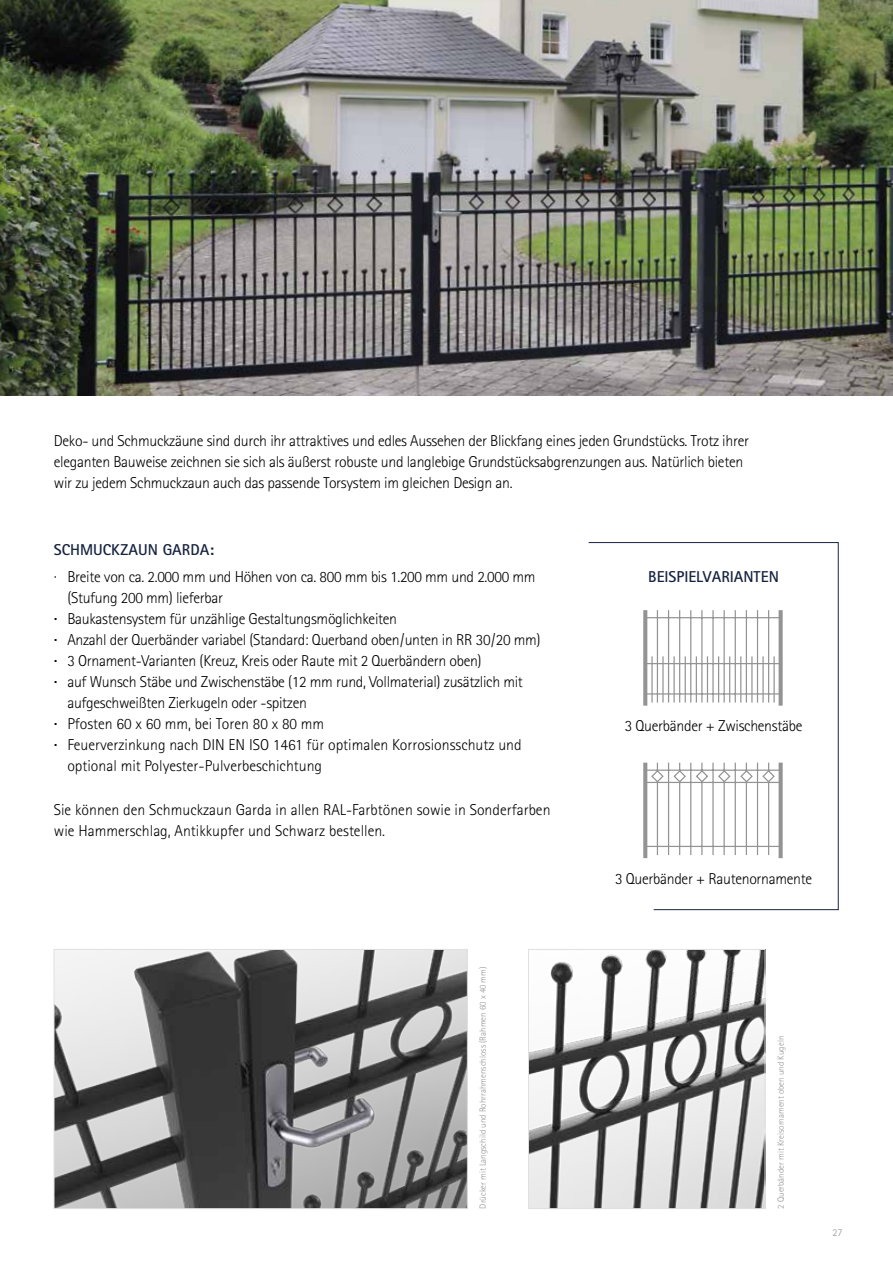
<style>
.page{position:relative;width:893px;height:1263px;background:#fff}
.page>*{position:absolute;margin:0;border:0;box-sizing:border-box;transform-origin:0 0}
.t1{font:300 15.75px/21px "Rotis Sans Serif";letter-spacing:-.02em;color:#000}
.t2{font:300 15.75px/21px "Rotis Sans Serif";color:#000}
.t3{font:700 15.75px "Rotis Sans Serif";color:#17233f}
.t4{font:300 10.5px "Rotis Sans Serif";color:#939393}
.t5{font:300 9px "Rotis Sans Serif";color:#939393}
.s1{font-weight:800}
</style>
<div class="page">
<img style="left:0;top:0;width:893px;height:395px">
<svg style="left:588px;top:542px;width:251px;height:368px"></svg>
<img style="left:530px;top:951px;width:233px;height:256px">
<div style="left:528px;top:949px;width:237px;height:260px;border:1px solid #e0e0e0"></div>
<img style="left:56px;top:951px;width:410px;height:256px">
<div style="left:54px;top:949px;width:414px;height:260px;border:1px solid #e0e0e0"></div>
<hr style="left:645px;top:617px;width:136px;height:1px;background:#939393">
<hr style="left:645px;top:663px;width:136px;height:1px;background:#939393">
<hr style="left:645px;top:693px;width:136px;height:1px;background:#939393">
<hr style="left:657px;top:610px;width:1px;height:92px;background:#939393">
<hr style="left:679px;top:610px;width:1px;height:92px;background:#939393">
<hr style="left:668px;top:610px;width:1px;height:92px;background:#939393">
<hr style="left:701px;top:610px;width:1px;height:92px;background:#939393">
<hr style="left:690px;top:610px;width:1px;height:92px;background:#939393">
<hr style="left:723px;top:610px;width:2px;height:92px;background:#939393">
<hr style="left:712px;top:610px;width:2px;height:92px;background:#939393">
<hr style="left:746px;top:610px;width:1px;height:92px;background:#939393">
<hr style="left:735px;top:610px;width:1px;height:92px;background:#939393">
<hr style="left:768px;top:610px;width:1px;height:92px;background:#939393">
<hr style="left:757px;top:610px;width:1px;height:92px;background:#939393">
<svg style="left:643px;top:610px;width:4px;height:96px"></svg>
<svg style="left:779px;top:610px;width:4px;height:96px"></svg>
<hr style="left:662px;top:656px;width:2px;height:46px;background:#939393">
<hr style="left:685px;top:656px;width:1px;height:46px;background:#939393">
<hr style="left:673px;top:656px;width:2px;height:46px;background:#939393">
<hr style="left:707px;top:656px;width:1px;height:46px;background:#939393">
<hr style="left:696px;top:656px;width:1px;height:46px;background:#939393">
<hr style="left:729px;top:656px;width:1px;height:46px;background:#939393">
<hr style="left:718px;top:656px;width:1px;height:46px;background:#939393">
<hr style="left:751px;top:656px;width:2px;height:46px;background:#939393">
<hr style="left:740px;top:656px;width:1px;height:46px;background:#939393">
<hr style="left:762px;top:656px;width:2px;height:46px;background:#939393">
<hr style="left:651px;top:656px;width:2px;height:46px;background:#939393">
<hr style="left:773px;top:656px;width:2px;height:46px;background:#939393">
<hr style="left:645px;top:742px;width:136px;height:1px;background:#939393">
<hr style="left:645px;top:754px;width:136px;height:1px;background:#939393">
<hr style="left:645px;top:818px;width:136px;height:1px;background:#939393">
<hr style="left:645px;top:769px;width:136px;height:2px;background:#939393">
<hr style="left:645px;top:782px;width:136px;height:1px;background:#939393">
<hr style="left:645px;top:846px;width:136px;height:1px;background:#939393">
<hr style="left:657px;top:763px;width:1px;height:92px;background:#939393">
<hr style="left:679px;top:763px;width:1px;height:92px;background:#939393">
<hr style="left:668px;top:763px;width:1px;height:92px;background:#939393">
<hr style="left:701px;top:763px;width:1px;height:92px;background:#939393">
<hr style="left:690px;top:763px;width:1px;height:92px;background:#939393">
<hr style="left:723px;top:763px;width:2px;height:92px;background:#939393">
<hr style="left:712px;top:763px;width:2px;height:92px;background:#939393">
<hr style="left:746px;top:763px;width:1px;height:92px;background:#939393">
<hr style="left:735px;top:763px;width:1px;height:92px;background:#939393">
<hr style="left:768px;top:763px;width:1px;height:92px;background:#939393">
<hr style="left:757px;top:763px;width:1px;height:92px;background:#939393">
<svg style="left:643px;top:763px;width:4px;height:95px"></svg>
<svg style="left:779px;top:763px;width:4px;height:95px"></svg>
<svg style="left:652px;top:771px;width:11px;height:11px"></svg>
<div style="left:651px;top:770px;width:12px;height:12px;border:1px solid #939393;border-radius:50%"></div>
<svg style="left:674px;top:771px;width:11px;height:11px"></svg>
<div style="left:674px;top:770px;width:12px;height:12px;border:1px solid #939393;border-radius:50%"></div>
<svg style="left:697px;top:771px;width:10px;height:11px"></svg>
<div style="left:696px;top:770px;width:12px;height:12px;border:1px solid #939393;border-radius:50%"></div>
<svg style="left:717px;top:769px;width:14px;height:13px"></svg>
<svg style="left:741px;top:771px;width:11px;height:11px"></svg>
<div style="left:740px;top:770px;width:12px;height:12px;border:1px solid #939393;border-radius:50%"></div>
<svg style="left:763px;top:771px;width:11px;height:11px"></svg>
<div style="left:762px;top:770px;width:12px;height:12px;border:1px solid #939393;border-radius:50%"></div>
<p class="t1" style="left:54px;top:430px;width:697px">Deko- und Schmuckzäune sind durch ihr attraktives und edles Aussehen der Blickfang eines jeden Grundstücks. Trotz ihrer eleganten Bauweise zeichnen sie sich als äußerst robuste und langlebige Grundstücksabgrenzungen aus. Natürlich bieten wir zu jedem Schmuckzaun auch das passende Torsystem im gleichen Design an.</p>
<p class="t3" style="left:54px;top:539px;width:162px">SCHMUCKZAUN GARDA:</p>
<p class="t1" style="left:54px;top:566px;width:483px">· Breite von ca. 2.000 mm und Höhen von ca. 800 mm bis 1.200 mm und 2.000 mm</p>
<p class="t1" style="left:67px;top:587px;width:157px">(Stufung 200 mm) lieferbar</p>
<p class="t1" style="left:54px;top:608px;width:345px"><span class="s1">·</span> Baukastensystem für unzählige Gestaltungsmöglichkeiten</p>
<p class="t1" style="left:54px;top:629px;width:488px"><span class="s1">·</span> Anzahl der Querbänder variabel (Standard: Querband oben/unten in RR 30/20 mm)</p>
<p class="t1" style="left:54px;top:650px;width:429px"><span class="s1">·</span> 3 Ornament-Varianten (Kreuz, Kreis oder Raute mit 2 Querbändern oben)</p>
<p class="t1" style="left:54px;top:671px;width:471px"><span class="s1">·</span> auf Wunsch Stäbe und Zwischenstäbe (12 mm rund, Vollmaterial) zusätzlich mit</p>
<p class="t1" style="left:67px;top:692px;width:241px">aufgeschweißten Zierkugeln oder -spitzen</p>
<p class="t2" style="left:54px;top:713px;width:272px"><span class="s1">·</span> Pfosten 60 x 60 mm, bei Toren 80 x 80 mm</p>
<p class="t2" style="left:54px;top:734px;width:469px"><span class="s1">·</span> Feuerverzinkung nach DIN EN ISO 1461 für optimalen Korrosionsschutz und</p>
<p class="t2" style="left:67px;top:755px;width:256px">optional mit Polyester-Pulverbeschichtung</p>
<p class="t2" style="left:54px;top:799px;width:498px">Sie können den Schmuckzaun Garda in allen RAL-Farbtönen sowie in Sonderfarben wie Hammerschlag, Antikkupfer und Schwarz bestellen.</p>
<p class="t3" style="left:648px;top:567px;width:132px">BEISPIELVARIANTEN</p>
<p class="t1" style="left:625px;top:715px;width:179px">3 Querbänder + Zwischenstäbe</p>
<p class="t1" style="left:615px;top:868px;width:199px">3 Querbänder + Rautenornamente</p>
<p class="t5" style="left:477px;top:1208px;width:243px;rotate:-90deg">Drücker mit Langschild und Rohrrahmenschloss (Rahmen 60 x 40 mm)</p>
<p class="t5" style="left:776px;top:1208px;width:174px;rotate:-90deg">2 Querbänder mit Kreisornament oben und Kugeln</p>
<p class="t4" style="left:832px;top:1226px;width:12px">27</p>
</div>
